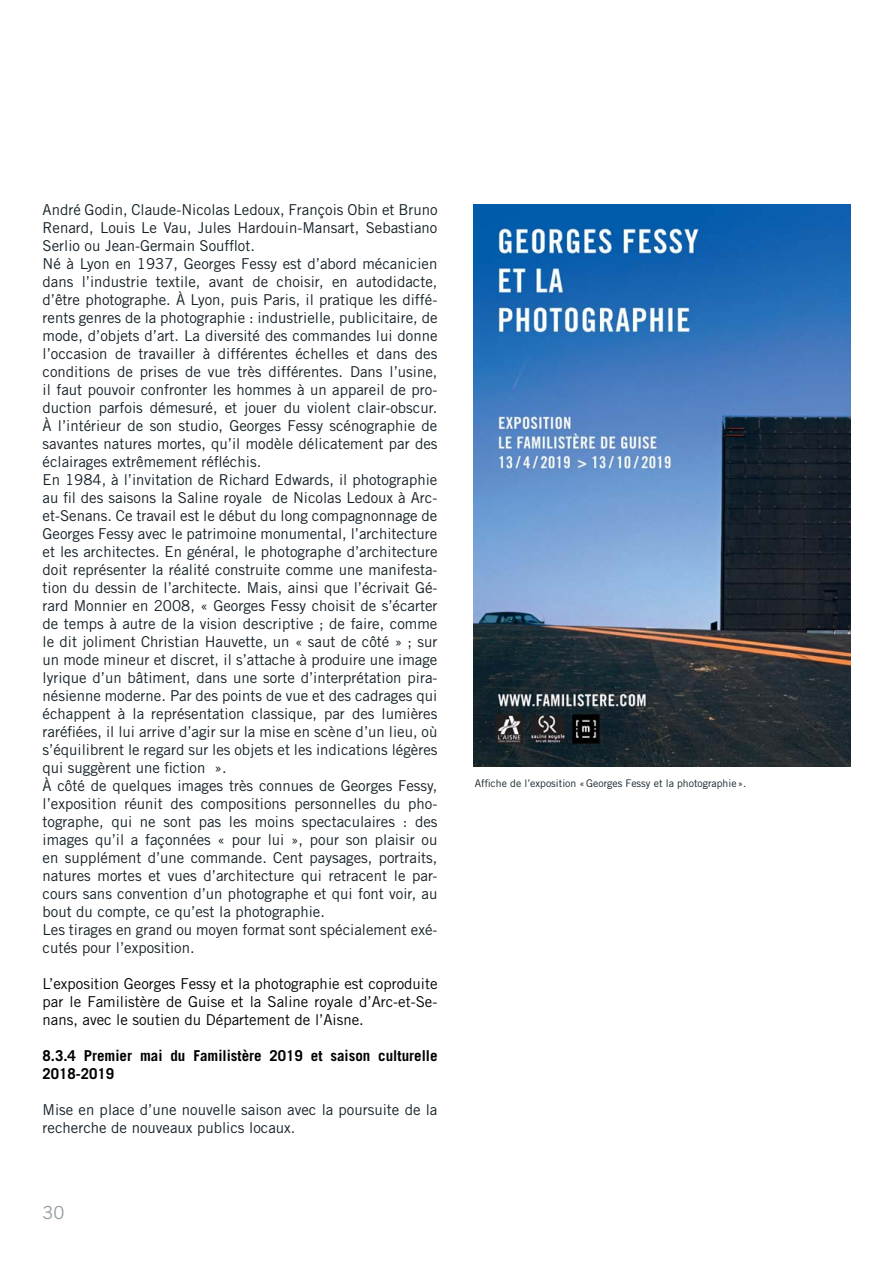
<style>
.page{position:relative;width:893px;height:1263px;background:#fff}
.page>*{position:absolute;margin:0;border:0;box-sizing:border-box;transform-origin:0 0}
.t1{font:18px "Trade Gothic LT Std";color:#949ca1}
.t2{font:15px/18px "Trade Gothic LT Std";color:#152128}
.t3{font:15px/18px "Trade Gothic LT Std";color:#000;text-align:justify}
.t4{font:700 15px/18px "Trade Gothic LT Std";color:#000}
.t5{font:10.5px "Trade Gothic LT Std";color:#152128}
</style>
<div class="page">
<img style="left:473px;top:204px;width:377px;height:563px">
<p class="t2" style="left:43px;top:200px;width:396px">André Godin, Claude-N icolas Ledoux, François Obin et Bruno Renard, Louis Le Vau, Jules Hardouin-Mansart, Sebastiano Serlio ou Jean-Germain Soufflot.<br>N é à Lyon en 1937, Georges Fessy est d’abord mécanicien dans l’industrie textile, avant de choisir, en autodidacte, d’être photographe. À Lyon, puis Paris, il pratique les diffé&shy;rents genres de la photographie : industrielle, publicitaire, de mode, d’objets d’art. La diversité des commandes lui donne l’occasion de travailler à différentes échelles et dans des conditions de prises de vue très différentes. Dans l’usine, il faut pouvoir confronter les hommes à un appareil de pro&shy;duction parfois démesuré, et jouer du violent clair-obscur.<br>À l’intérieur de son studio, Georges Fessy scénographie de savantes natures mortes, qu’il modèle délicatement par des éclairages extrêmement réfléchis.<br>En 1984, à l’invitation de R ichard Edwards, il photographie au fil des saisons la Saline royale de N icolas Ledoux à Arc&shy;et-Senans. Ce travail est le début du long compagnonnage de Georges Fessy avec le patrimoine monumental, l’architecture et les architectes. En général, le photographe d’architecture doit représenter la réalité construite comme une manifesta&shy;tion du dessin de l’architecte. Mais, ainsi que l’écrivait Gé&shy;rard Monnier en 2008, « Georges Fessy choisit de s’écarter de temps à autre de la vision descriptive ; de faire, comme le dit joliment Christian Hauvette, un « saut de côté » ; sur un mode mineur et discret, il s’attache à produire une image lyrique d’un bâtiment, dans une sorte d’interprétation pira&shy;nésienne moderne. Par des points de vue et des cadrages qui échappent à la représentation classique, par des lumières raréfiées, il lui arrive d’agir sur la mise en scène d’un lieu, où s’équilibrent le regard sur les objets et les indications légères qui suggèrent une fiction ».<br>À côté de quelques images très connues de Georges Fessy, l’exposition réunit des compositions personnelles du pho&shy;tographe, qui ne sont pas les moins spectaculaires : des images qu’il a façonnées « pour lui », pour son plaisir ou en supplément d’une commande. Cent paysages, portraits, natures mortes et vues d’architecture qui retracent le par&shy;cours sans convention d’un photographe et qui font voir, au bout du compte, ce qu’est la photographie.<br>Les tirages en grand ou moyen format sont spécialement exé&shy;cutés pour l’exposition.</p>
<p class="t3" style="left:43px;top:974px;width:396px">L’exposition Georges Fessy et la photographie est coproduite par le Familistère de Guise et la Saline royale d’Arc-et-Se&shy;nans, avec le soutien du Département de l’Aisne.</p>
<p class="t4" style="left:43px;top:1046px;width:396px">8.3.4 Premier mai du Familistère 2019 et saison culturelle<br>2018-2019</p>
<p class="t2" style="left:43px;top:1100px;width:396px">Mise en place d’une nouvelle saison avec la poursuite de la recherche de nouveaux publics locaux.</p>
<p class="t1" style="left:43px;top:1202px;width:23px">30</p>
<p class="t5" style="left:475px;top:777px;width:273px">Affiche de l’exposition «Georges Fessy et la photographie ».</p>
</div>
